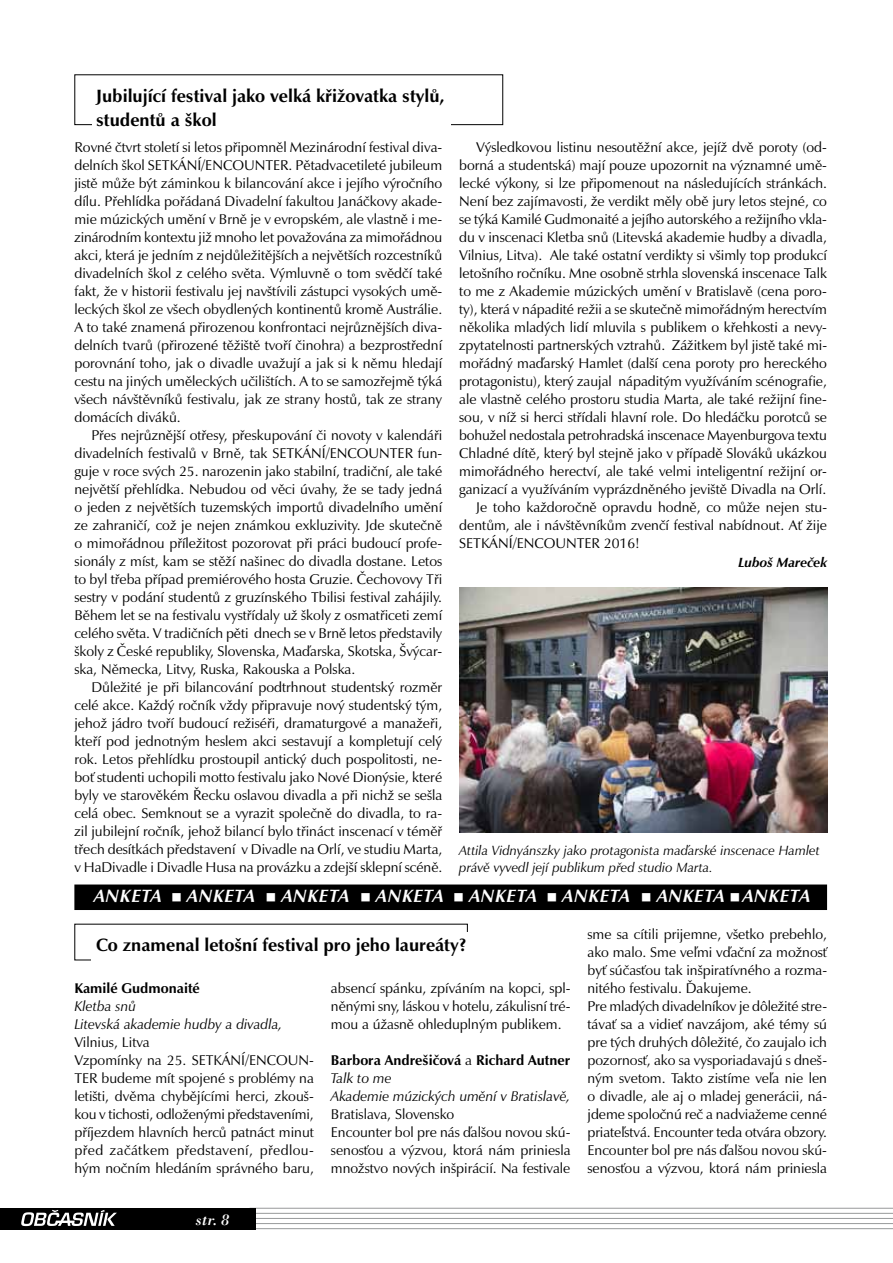
<style>
.page{position:relative;width:893px;height:1263px;background:#fff}
.page>*{position:absolute;margin:0;border:0;box-sizing:border-box;transform-origin:0 0}
.t1{font:700 18px/24px "Zapf Humanist 601 AT";color:#000}
.t2{font:italic 700 18px "Zapf Humanist 601 AT";letter-spacing:.06em;color:#fff}
.t3{font:italic 16.5px "Bodoni AT";color:#fff}
.t4{font:14.25px/18px "Zapf Humanist 601 AT";color:#000;text-align:justify}
.t5{font:italic 14.25px/18px "Zapf Humanist 601 AT";color:#000}
.t6{font:700 14.25px "Zapf Humanist 601 AT";color:#000}
.t7{font:italic 13.5px/16.5px "Zapf Humanist 601 AT";color:#000}
.t8{font:italic 700 13.5px "Zapf Humanist 601 AT";color:#000}
.s1{font-weight:700;font-style:normal}
.s2{font-style:normal}
</style>
<div class="page">
<hr style="left:250px;top:1208px;width:643px;height:1px;background:#9c9e9f">
<hr style="left:250px;top:1213px;width:643px;height:1px;background:#9c9e9f">
<hr style="left:250px;top:1218px;width:643px;height:1px;background:#9c9e9f">
<hr style="left:250px;top:1223px;width:643px;height:1px;background:#9c9e9f">
<hr style="left:250px;top:1228px;width:643px;height:1px;background:#9c9e9f">
<div style="left:0;top:1208px;width:255px;height:21px;background:#000"></div>
<svg style="left:21px;top:1210px;width:96px;height:16px"></svg>
<img style="left:460px;top:587px;width:367px;height:245px">
<div style="left:75px;top:885px;width:751px;height:24px;background:#000"></div>
<div style="left:74px;top:884px;width:753px;height:26px;border:2px solid #000"></div>
<p class="t1" style="left:96px;top:83px;width:350px">Jubilující festival jako velká křižovatka stylů, studentů a škol</p>
<p class="t4" style="left:74px;top:138px;width:369px">Rovné čtvrt století si letos připomněl Mezinárodní festival diva&shy;delních škol SETKÁNÍ/ENCOUNTER. Pětadvacetileté jubileum jistě může být záminkou k bilancování akce i jejího výročního dílu. Přehlídka pořádaná Divadelní fakultou Janáčkovy akade&shy;mie múzických umění v Brně je v evropském, ale vlastně i me&shy;zinárodním kontextu již mnoho let považována za mimořádnou akci, která je jedním z nejdůležitějších a největších rozcestníků divadelních škol z celého světa. Výmluvně o tom svědčí také fakt, že v historii festivalu jej navštívili zástupci vysokých umě&shy;leckých škol ze všech obydlených kontinentů kromě Austrálie.<br>A to také znamená přirozenou konfrontaci nejrůznějších diva&shy;delních tvarů (přirozené těžiště tvoří činohra) a bezprostřední porovnání toho, jak o divadle uvažují a jak si k němu hledají cestu na jiných uměleckých učilištích. A to se samozřejmě týká všech návštěvníků festivalu, jak ze strany hostů, tak ze strany domácích diváků.</p>
<p class="t4" style="left:74px;top:426px;width:369px;text-indent:17px">Přes nejrůznější otřesy, přeskupování či novoty v kalendáři divadelních festivalů v Brně, tak Setkání</p>
<p class="t4" style="left:74px;top:444px;width:369px;text-indent:344px">fun&shy;guje v roce svých 25. narozenin jako stabilní, tradiční, ale také největší přehlídka. Nebudou od věci úvahy, že se tady jedná o jeden z největších tuzemských importů divadelního umění ze zahraničí, což je nejen známkou exkluzivity. Jde skutečně o mimořádnou příležitost pozorovat při práci budoucí profe&shy;sionály z míst, kam se stěží našinec do divadla dostane. Letos to byl třeba případ premiérového hosta Gruzie. Čechovovy Tři sestry v podání studentů z gruzínského Tbilisi festival zahájily.<br>Během let se na festivalu vystřídaly už školy z osmatřiceti zemí celého světa. V tradičních pěti dnech se v Brně letos představily školy z České republiky, Slovenska, Maďarska, Skotska, Švýcar&shy;ska, Německa, Litvy, Ruska, Rakouska a Polska.</p>
<p class="t4" style="left:74px;top:678px;width:370px;text-indent:17px">Důležité je při bilancování podtrhnout studentský rozměr celé akce. Každý ročník vždy připravuje nový studentský tým, jehož jádro tvoří budoucí režiséři, dramaturgové a manažeři, kteří pod jednotným heslem akci sestavují a kompletují celý rok. Letos přehlídku prostoupil antický duch pospolitosti, ne&shy;boť studenti uchopili motto festivalu jako Nové Dionýsie, které byly ve starověkém Řecku oslavou divadla a při nichž se sešla celá obec. Semknout se a vyrazit společně do divadla, to ra&shy;zil jubilejní ročník, jehož bilancí bylo třináct inscenací v téměř třech desítkách představení v Divadle na Orlí, ve studiu Marta, v HaDivadle i Divadle Husa na provázku a zdejší sklepní scéně.</p>
<p class="t4" style="left:326px;top:444px;width:22px">/Encounter</p>
<p class="t4" style="left:476px;top:138px;width:352px">Výsledkovou listinu nesoutěžní akce, jejíž dvě poroty (od-</p>
<p class="t4" style="left:459px;top:156px;width:369px">borná a studentská) mají pouze upozornit na významné umě-</p>
<p class="t4" style="left:459px;top:174px;width:369px">lecké výkony, si lze připomenout na následujících stránkách.</p>
<p class="t4" style="left:459px;top:192px;width:369px">Není bez zajímavosti, že verdikt měly obě jury letos stejné, co</p>
<p class="t4" style="left:459px;top:210px;width:369px">se týká Kamilé Gudmonaité a jejího autorského a režijního vkla-</p>
<p class="t4" style="left:459px;top:228px;width:369px">du v inscenaci Kletba snů (Litevská akademie hudby a divadla,</p>
<p class="t4" style="left:459px;top:246px;width:369px">Vilnius, Litva). Ale také ostatní verdikty si všimly top produkcí</p>
<p class="t4" style="left:459px;top:264px;width:369px">letošního ročníku. Mne osobně strhla slovenská inscenace Talk</p>
<p class="t4" style="left:459px;top:282px;width:369px">to me z Akademie múzických umění v Bratislavě (cena poro-</p>
<p class="t4" style="left:459px;top:300px;width:369px">ty), která v nápadité režii a se skutečně mimořádným herectvím</p>
<p class="t4" style="left:459px;top:318px;width:369px">několika mladých lidí mluvila s publikem o křehkosti a nevy-</p>
<p class="t4" style="left:459px;top:336px;width:369px">zpytatelnosti partnerských vztrahů. Zážitkem byl jistě také mi-</p>
<p class="t4" style="left:459px;top:354px;width:369px">mořádný maďarský Hamlet (další cena poroty pro hereckého</p>
<p class="t4" style="left:459px;top:372px;width:369px">protagonistu), který zaujal nápaditým využíváním scénografie,</p>
<p class="t4" style="left:459px;top:390px;width:369px">ale vlastně celého prostoru studia Marta, ale také režijní fine-</p>
<p class="t4" style="left:459px;top:408px;width:369px">sou, v níž si herci střídali hlavní role. Do hledáčku porotců se</p>
<p class="t4" style="left:459px;top:426px;width:369px">bohužel nedostala petrohradská inscenace Mayenburgova textu</p>
<p class="t4" style="left:459px;top:444px;width:369px">Chladné dítě, který byl stejně jako v případě Slováků ukázkou</p>
<p class="t4" style="left:459px;top:462px;width:369px">mimořádného herectví, ale také velmi inteligentní režijní or-</p>
<p class="t4" style="left:459px;top:480px;width:369px">ganizací a využíváním vyprázdněného jeviště Divadla na Orlí.</p>
<p class="t4" style="left:476px;top:498px;width:352px">Je toho každoročně opravdu hodně, co může nejen stu-</p>
<p class="t4" style="left:459px;top:516px;width:369px">dentům, ale i návštěvníkům zvenčí festival nabídnout. Ať žije</p>
<p class="t4" style="left:459px;top:534px;width:16px">Setkání</p>
<p class="t4" style="left:513px;top:534px;width:22px">/Encounter</p>
<p class="t4" style="left:604px;top:534px;width:37px">2016!</p>
<p class="t8" style="left:738px;top:554px;width:90px">Luboš Mareček</p>
<p class="t7" style="left:459px;top:842px;width:362px">Attila Vidnyánszky jako protagonista maďarské inscenace Hamlet právě vyvedl její publikum před studio Marta.</p>
<p class="t2" style="left:94px;top:884px;width:69px">ANKETA</p>
<p class="t2" style="left:187px;top:884px;width:69px">ANKETA</p>
<p class="t2" style="left:282px;top:884px;width:69px">ANKETA</p>
<p class="t2" style="left:376px;top:884px;width:69px">ANKETA</p>
<p class="t2" style="left:469px;top:884px;width:69px">ANKETA</p>
<p class="t2" style="left:563px;top:884px;width:69px">ANKETA</p>
<p class="t2" style="left:657px;top:884px;width:155px">ANKETA ANKETA</p>
<p class="t4" style="left:587px;top:924px;width:241px;text-align:left">sme sa cítili prijemne, všetko prebehlo, ako malo. Sme veľmi vďační za možnosť byť súčasťou tak inšpiratívného a rozma&shy;nitého festivalu. Ďakujeme.<br>Pre mladých divadelníkov je dôležité stre&shy;távať sa a vidieť navzájom, aké témy sú pre tých druhých dôležité, čo zaujalo ich pozornosť, ako sa vysporiadavajú s dneš&shy;ným svetom. Takto zistíme veľa nie len o divadle, ale aj o mladej generácii, ná&shy;jdeme spoločnú reč a nadviažeme cenné priateľstvá. Encounter teda otvára obzory.<br>Encounter bol pre nás ďalšou novou skú&shy;senosťou a výzvou, ktorá nám priniesla</p>
<p class="t1" style="left:96px;top:932px;width:372px">Co znamenal letošní festival pro jeho laureáty?</p>
<p class="t4" style="left:331px;top:979px;width:241px">absencí spánku, zpíváním na kopci, spl&shy;něnými sny, láskou v hotelu, zákulisní tré&shy;mou a úžasně ohleduplným publikem.</p>
<p class="t5" style="left:331px;top:1051px;width:241px"><span class="s1">Barbora Andrešičová</span> <span class="s2">a</span> <span class="s1">Richard Autner<br></span>Talk to me<br>Akademie múzických umění v Bratislavě,</p>
<p class="t4" style="left:331px;top:1105px;width:241px;text-align:left">Bratislava, Slovensko<br>Encounter bol pre nás ďalšou novou skú&shy;senosťou a výzvou, ktorá nám priniesla množstvo nových inšpirácií. Na festivale</p>
<p class="t6" style="left:74px;top:979px;width:127px">Kamilé Gudmonaité</p>
<p class="t5" style="left:74px;top:997px;width:210px">Kletba snů<br>Litevská akademie hudby a divadla,</p>
<p class="t4" style="left:74px;top:1033px;width:241px;text-align:left">Vilnius, Litva<br>Vzpomínky na 25. SETKÁNÍ/ENCOUN-TER budeme mít spojené s problémy na letišti, dvěma chybějícími herci, zkouš&shy;kou v tichosti, odloženými představeními, příjezdem hlavních herců patnáct minut před začátkem představení, předlou&shy;hým nočním hledáním správného baru,</p>
<p class="t3" style="left:195px;top:1209px;width:36px">str. 8</p>
</div>
